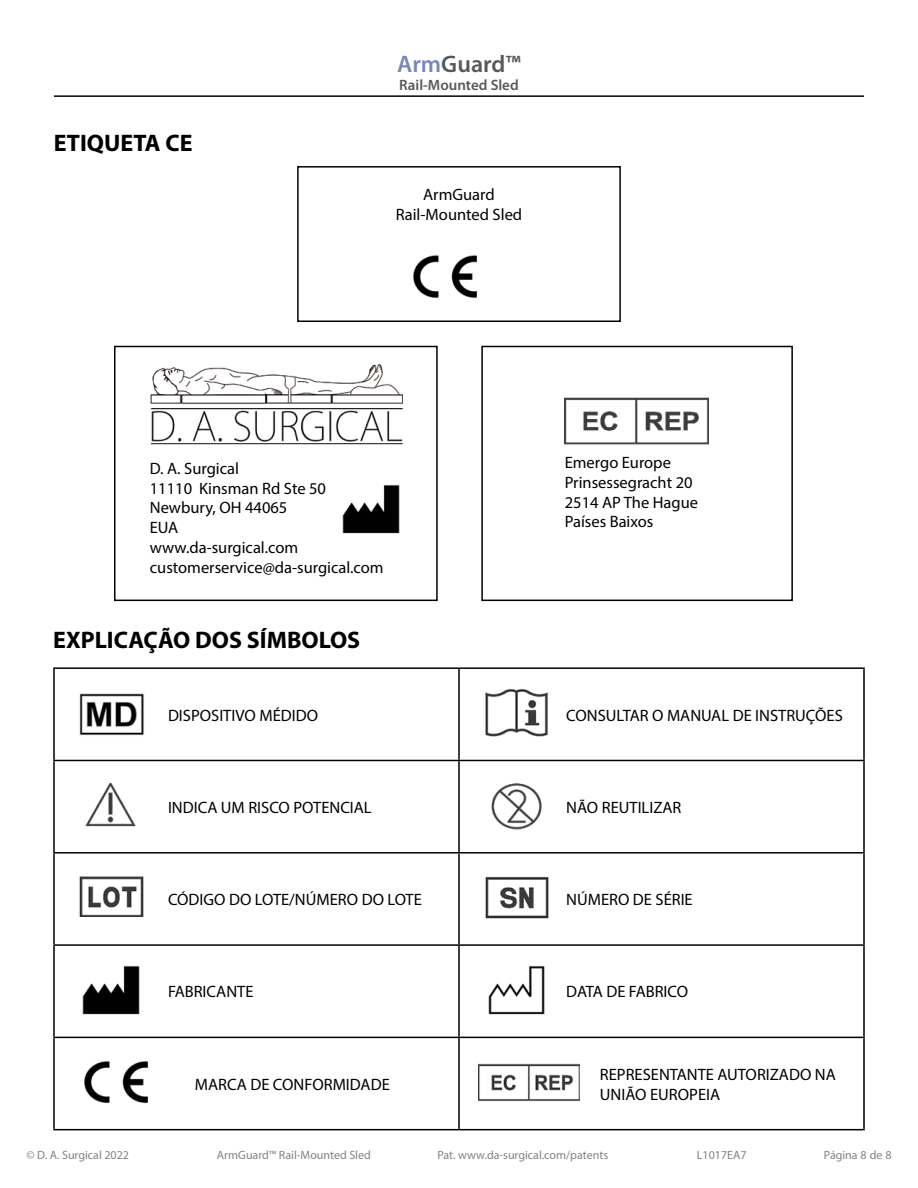
<style>
.page{position:relative;width:918px;height:1188px;background:#fff}
.page>*{position:absolute;margin:0;border:0;box-sizing:border-box;transform-origin:0 0}
.t1{font:700 24px "Myriad Pro";color:#000}
.t2{font:600 24px "Myriad Pro";color:#58595b}
.t3{font:16.5px/19.8px "Myriad Pro";color:#000}
.t4{font:600 15px "Myriad Pro";color:#58595b}
.t5{font:12px "Myriad Pro";color:#808285}
.s1{color:#7a87bb}
</style>
<div class="page">
<hr style="left:54px;top:95px;width:810px;height:2px;background:#000">
<hr style="left:53px;top:667px;width:406px;height:2px;background:#000">
<hr style="left:53px;top:669px;width:2px;height:91px;background:#000">
<hr style="left:459px;top:667px;width:406px;height:2px;background:#000">
<hr style="left:458px;top:669px;width:2px;height:91px;background:#000">
<hr style="left:863px;top:669px;width:2px;height:91px;background:#000">
<hr style="left:53px;top:760px;width:406px;height:1px;background:#000">
<hr style="left:53px;top:761px;width:2px;height:91px;background:#000">
<hr style="left:459px;top:760px;width:406px;height:1px;background:#000">
<hr style="left:458px;top:761px;width:2px;height:91px;background:#000">
<hr style="left:863px;top:761px;width:2px;height:91px;background:#000">
<hr style="left:53px;top:852px;width:406px;height:2px;background:#000">
<hr style="left:53px;top:854px;width:2px;height:90px;background:#000">
<hr style="left:459px;top:852px;width:406px;height:2px;background:#000">
<hr style="left:458px;top:854px;width:2px;height:90px;background:#000">
<hr style="left:863px;top:854px;width:2px;height:90px;background:#000">
<hr style="left:53px;top:944px;width:406px;height:2px;background:#000">
<hr style="left:53px;top:946px;width:2px;height:91px;background:#000">
<hr style="left:459px;top:944px;width:406px;height:2px;background:#000">
<hr style="left:458px;top:946px;width:2px;height:91px;background:#000">
<hr style="left:863px;top:946px;width:2px;height:91px;background:#000">
<hr style="left:53px;top:1037px;width:406px;height:1px;background:#000">
<hr style="left:53px;top:1038px;width:2px;height:91px;background:#000">
<hr style="left:459px;top:1037px;width:406px;height:1px;background:#000">
<hr style="left:458px;top:1038px;width:2px;height:91px;background:#000">
<hr style="left:863px;top:1038px;width:2px;height:91px;background:#000">
<hr style="left:53px;top:1129px;width:406px;height:1px;background:#000">
<hr style="left:459px;top:1129px;width:406px;height:1px;background:#000">
<img style="left:150px;top:364px;width:253px;height:81px">
<div style="left:297px;top:166px;width:324px;height:156px;border:2px solid #000"></div>
<img style="left:413px;top:255px;width:64px;height:44px">
<div style="left:114px;top:346px;width:324px;height:255px;border:2px solid #000"></div>
<img style="left:342px;top:484px;width:58px;height:50px">
<img style="left:84px;top:1061px;width:64px;height:43px">
<img style="left:85px;top:783px;width:51px;height:43px">
<img style="left:82px;top:965px;width:58px;height:50px">
<img style="left:488px;top:965px;width:57px;height:50px">
<div style="left:481px;top:346px;width:312px;height:255px;border:2px solid #000"></div>
<img style="left:565px;top:397px;width:143px;height:48px">
<img style="left:491px;top:783px;width:51px;height:47px">
<img style="left:478px;top:1063px;width:102px;height:39px">
<img style="left:79px;top:876px;width:65px;height:41px">
<img style="left:485px;top:689px;width:63px;height:48px">
<img style="left:79px;top:693px;width:65px;height:43px">
<img style="left:485px;top:877px;width:64px;height:42px">
<h1 class="t2" style="left:397px;top:49px;width:125px"><span class="s1">Arm</span>Guard™</h1>
<h1 class="t1" style="left:54px;top:127px;width:140px">ETIQUETA CE</h1>
<p class="t4" style="left:399px;top:75px;width:121px">Rail-Mounted Sled</p>
<p class="t3" style="left:396px;top:185px;width:128px;text-align:center">ArmGuard<br>Rail-Mounted Sled</p>
<p class="t3" style="left:150px;top:458px;width:235px">D. A. Surgical<br>11110 Kinsman Rd Ste 50<br>Newbury, OH 44065<br>EUA<br>www.da-surgical.com customerservice@da-surgical.com</p>
<p class="t3" style="left:565px;top:452px;width:135px">Emergo Europe<br>Prinsessegracht 20<br>2514 AP The Hague<br>Países Baixos</p>
<h1 class="t1" style="left:53px;top:625px;width:309px">EXPLICAÇÃO DOS SÍMBOLOS</h1>
<p class="t3" style="left:168px;top:705px;width:152px">DISPOSITIVO MÉDIDO</p>
<p class="t3" style="left:566px;top:705px;width:278px">CONSULTAR O MANUAL DE INSTRUÇÕES</p>
<p class="t3" style="left:168px;top:797px;width:205px">INDICA UM RISCO POTENCIAL</p>
<p class="t3" style="left:566px;top:797px;width:117px">NÃO REUTILIZAR</p>
<p class="t3" style="left:168px;top:889px;width:255px">CÓDIGO DO LOTE/NÚMERO DO LOTE</p>
<p class="t3" style="left:566px;top:889px;width:128px">NÚMERO DE SÉRIE</p>
<p class="t3" style="left:168px;top:982px;width:87px">FABRICANTE</p>
<p class="t3" style="left:566px;top:982px;width:123px">DATA DE FABRICO</p>
<p class="t3" style="left:195px;top:1074px;width:196px">MARCA DE CONFORMIDADE</p>
<p class="t3" style="left:600px;top:1064px;width:237px">REPRESENTANTE AUTORIZADO NA<br>UNIÃO EUROPEIA</p>
<p class="t5" style="left:26px;top:1148px;width:104px">© D. A. Surgical 2022</p>
<p class="t5" style="left:217px;top:1148px;width:155px">ArmGuard™ Rail-Mounted Sled</p>
<p class="t5" style="left:437px;top:1148px;width:172px">Pat. www.da-surgical.com/patents</p>
<p class="t5" style="left:697px;top:1148px;width:51px">L1017EA7</p>
<p class="t5" style="left:824px;top:1148px;width:69px">Página 8 de 8</p>
</div>
